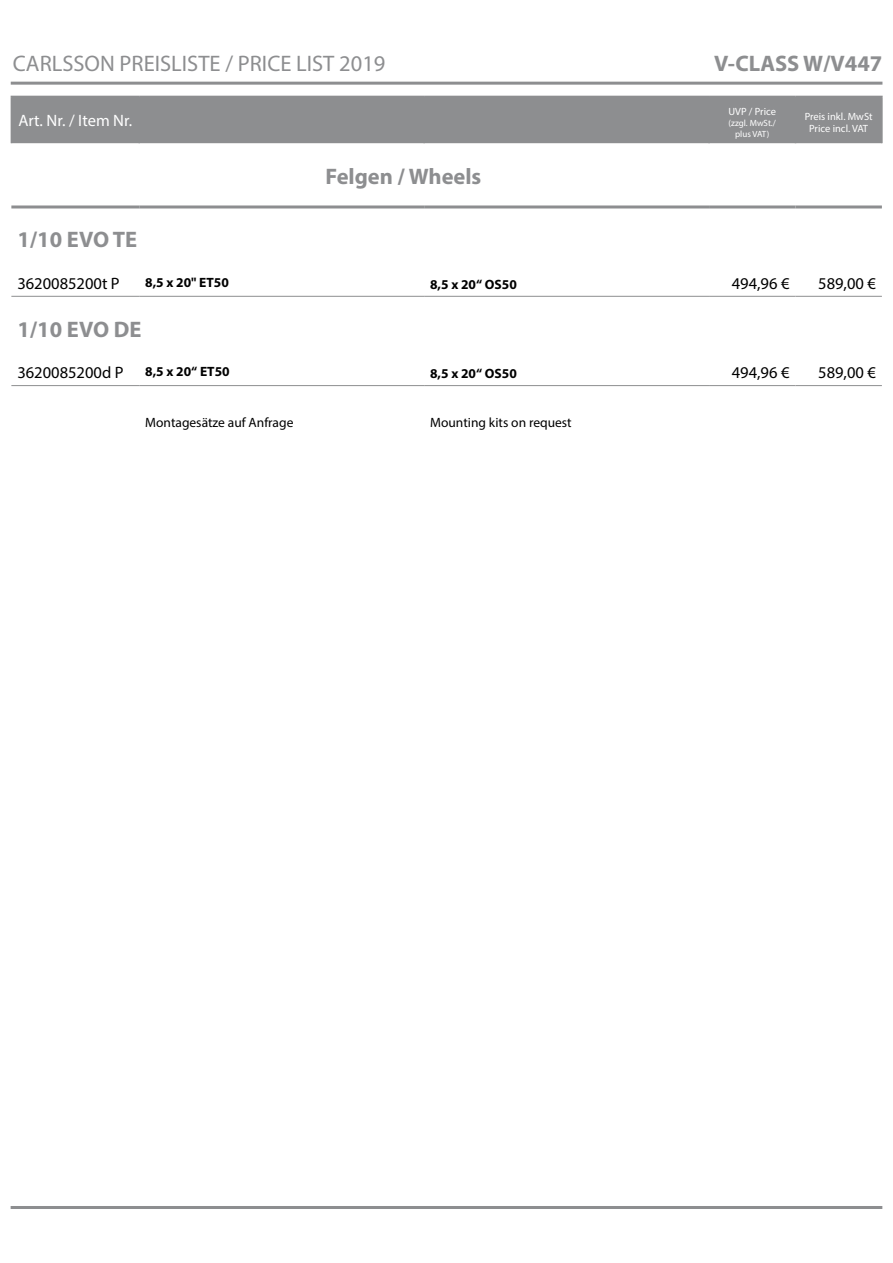
<style>
.page{position:relative;width:893px;height:1263px;background:#fff}
.page>*{position:absolute;margin:0;border:0;box-sizing:border-box;transform-origin:0 0}
.t1{font:700 22.5px "Myriad Pro";color:#8d8e90}
.t2{font:22.5px "Myriad Pro";color:#8d8e90}
.t3{font:16.5px "Myriad Pro";color:#000}
.t4{font:16.5px "Myriad Pro";letter-spacing:.01em;color:#fff}
.t5{font:700 13.5px "Myriad Pro";color:#000}
.t6{font:13.5px "Myriad Pro";color:#000}
.t7{font:10.5px/12.6px "Myriad Pro";color:#fff;text-align:center}
.t8{font:9px/10.8px "Myriad Pro";color:#fff;text-align:center}
</style>
<div class="page">
<hr style="left:11px;top:82px;width:871px;height:3px;background:#8d8e90">
<div style="left:12px;top:97px;width:869px;height:46px;background:#8d8e90"></div>
<hr style="left:11px;top:96px;width:128px;height:1px;background:#8d8e90">
<hr style="left:11px;top:97px;width:1px;height:46px;background:#8d8e90">
<hr style="left:139px;top:96px;width:285px;height:1px;background:#8d8e90">
<hr style="left:138px;top:97px;width:2px;height:46px;background:#8d8e90">
<hr style="left:424px;top:96px;width:285px;height:1px;background:#8d8e90">
<hr style="left:423px;top:97px;width:2px;height:46px;background:#8d8e90">
<hr style="left:709px;top:96px;width:86px;height:1px;background:#8d8e90">
<hr style="left:708px;top:97px;width:2px;height:46px;background:#8d8e90">
<hr style="left:795px;top:96px;width:88px;height:1px;background:#8d8e90">
<hr style="left:795px;top:97px;width:1px;height:46px;background:#8d8e90">
<hr style="left:881px;top:97px;width:2px;height:46px;background:#8d8e90">
<hr style="left:11px;top:205px;width:128px;height:3px;background:#8d8e90">
<hr style="left:139px;top:205px;width:285px;height:3px;background:#8d8e90">
<hr style="left:424px;top:205px;width:285px;height:3px;background:#8d8e90">
<hr style="left:709px;top:205px;width:86px;height:3px;background:#8d8e90">
<hr style="left:795px;top:205px;width:87px;height:3px;background:#8d8e90">
<hr style="left:11px;top:296px;width:128px;height:1px;background:#8d8e90">
<hr style="left:139px;top:296px;width:285px;height:1px;background:#8d8e90">
<hr style="left:424px;top:296px;width:285px;height:1px;background:#8d8e90">
<hr style="left:709px;top:296px;width:86px;height:1px;background:#8d8e90">
<hr style="left:795px;top:296px;width:87px;height:1px;background:#8d8e90">
<hr style="left:11px;top:385px;width:128px;height:1px;background:#8d8e90">
<hr style="left:139px;top:385px;width:285px;height:1px;background:#8d8e90">
<hr style="left:424px;top:385px;width:285px;height:1px;background:#8d8e90">
<hr style="left:709px;top:385px;width:86px;height:1px;background:#8d8e90">
<hr style="left:795px;top:385px;width:87px;height:1px;background:#8d8e90">
<hr style="left:11px;top:1206px;width:871px;height:3px;background:#8d8e90">
<h1 class="t2" style="left:13px;top:49px;width:374px">CARLSSON PREISLISTE / PRICE LIST 2019</h1>
<p class="t4" style="left:18px;top:110px;width:115px">Art. Nr. / Item Nr.</p>
<h1 class="t1" style="left:325px;top:161px;width:157px">Felgen / Wheels</h1>
<h1 class="t1" style="left:714px;top:49px;width:170px">V-CLASS W/V447</h1>
<p class="t7" style="left:728px;top:105px;width:49px">UVP / Price</p>
<p class="t8" style="left:729px;top:117px;width:49px">(zzgl. MwSt./ plus VAT)</p>
<p class="t7" style="left:805px;top:110px;width:69px">Preis inkl. MwSt<br>Price incl. VAT</p>
<h1 class="t1" style="left:17px;top:225px;width:121px">1/10 EVO TE</h1>
<p class="t3" style="left:17px;top:273px;width:104px">3620085200t P</p>
<p class="t5" style="left:145px;top:274px;width:85px">8,5 x 20" ET50</p>
<p class="t5" style="left:430px;top:275px;width:88px">8,5 x 20“ OS50</p>
<p class="t3" style="left:732px;top:273px;width:59px">494,96 €</p>
<p class="t3" style="left:818px;top:273px;width:59px">589,00 €</p>
<h1 class="t1" style="left:17px;top:314px;width:126px">1/10 EVO DE</h1>
<p class="t3" style="left:17px;top:363px;width:108px">3620085200d P</p>
<p class="t5" style="left:145px;top:363px;width:86px">8,5 x 20“ ET50</p>
<p class="t5" style="left:430px;top:365px;width:88px">8,5 x 20“ OS50</p>
<p class="t3" style="left:732px;top:363px;width:59px">494,96 €</p>
<p class="t3" style="left:818px;top:363px;width:59px">589,00 €</p>
<p class="t6" style="left:145px;top:414px;width:150px">Montagesätze auf Anfrage</p>
<p class="t6" style="left:430px;top:414px;width:143px">Mounting kits on request</p>
</div>
